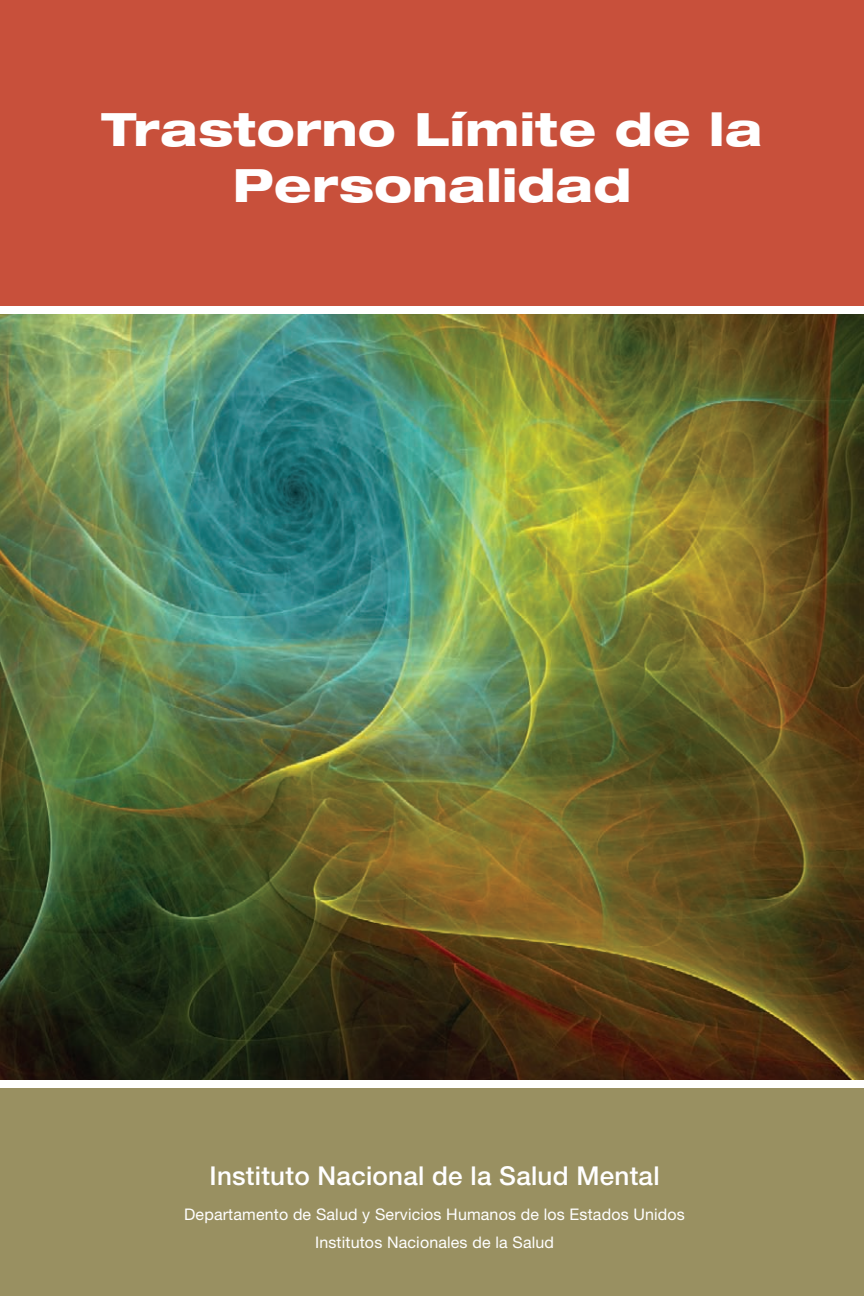
<style>
.page{position:relative;width:864px;height:1296px;background:#fff}
.page>*{position:absolute;margin:0;border:0;box-sizing:border-box;transform-origin:0 0}
.t1{font:800 expanded 46px/56px "Helvetica Neue";letter-spacing:.01em;color:#fff;text-align:center}
.t2{font:500 26px "Helvetica Neue";letter-spacing:.01em;color:#fff}
.t3{font:16px/28px "Helvetica Neue LT Std";letter-spacing:.01em;color:#fff;text-align:center}
</style>
<div class="page">
<div style="left:0;top:1085px;width:864px;height:211px;background:#999061"></div>
<div style="left:0;top:0;width:864px;height:338px;background:#c8503b"></div>
<img style="left:0;top:313px;width:864px;height:767px">
<div style="left:0;top:1080px;width:864px;height:7px;background:#fff"></div>
<div style="left:0;top:306px;width:864px;height:7px;background:#fff"></div>
<h1 class="t1" style="left:102px;top:101px;width:662px">Trastorno Límite de la<br>Personalidad</h1>
<p class="t2" style="left:210px;top:1160px;width:452px">Instituto Nacional de la Salud Mental</p>
<p class="t3" style="left:184px;top:1200px;width:502px">Departamento de Salud y Servicios Humanos de los Estados Unidos<br>Institutos Nacionales de la Salud</p>
</div>
